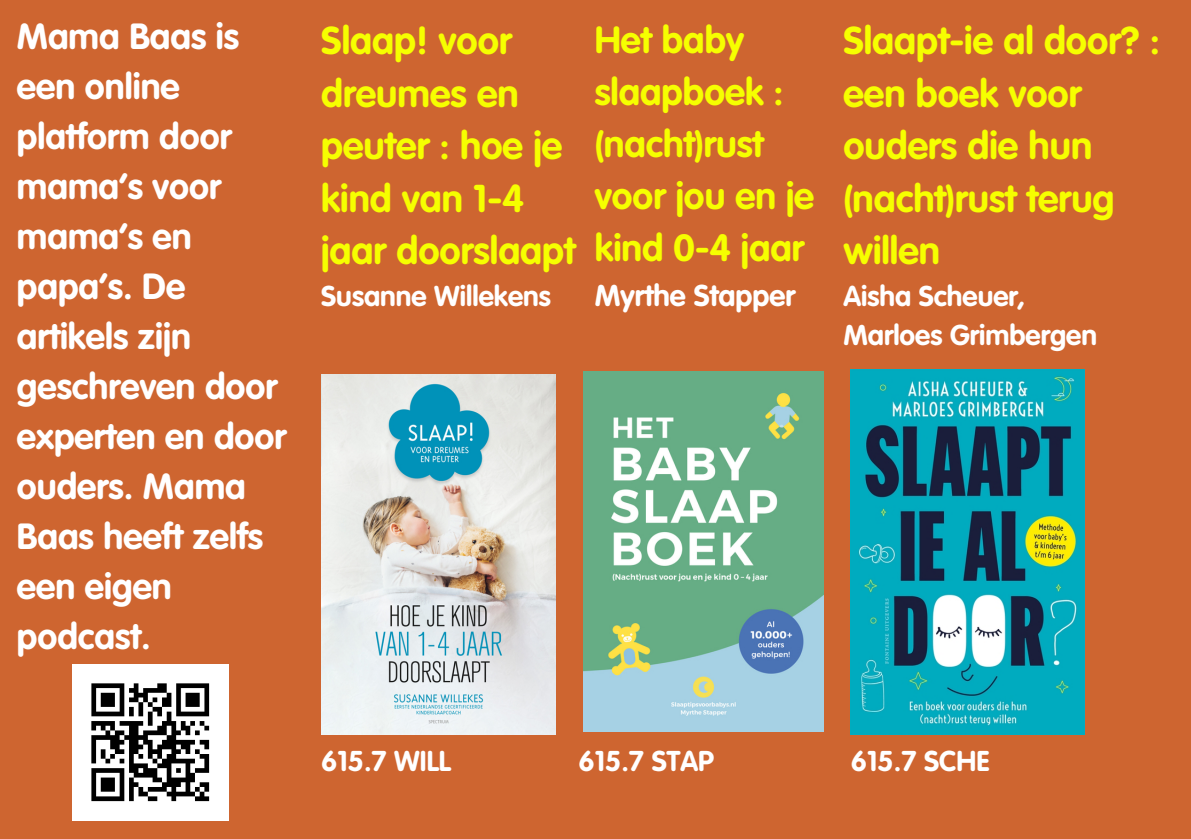
<style>
.page{position:relative;width:1191px;height:839px;background:#fff}
.page>*{position:absolute;margin:0;border:0;box-sizing:border-box;transform-origin:0 0}
.t1{font:700 38.2px/52.4px "VAG Rounded Std";color:#f6ff00}
.t2{font:700 37.2px/52px "VAG Rounded Std";color:#f6ff00}
.t3{font:700 35.8px/50px "VAG Rounded Std";color:#fff}
.t4{font:700 29.6px "VAG Rounded Std";color:#fff}
.t5{font:700 28.2px/39px "VAG Rounded Std";color:#fff}
</style>
<div class="page">
<div style="left:0;top:0;width:1191px;height:838px;background:#ce6530"></div>
<img style="left:321px;top:374px;width:234px;height:360px">
<img style="left:583px;top:371px;width:240px;height:360px">
<img style="left:851px;top:369px;width:234px;height:365px">
<img style="left:73px;top:664px;width:156px;height:156px">
<p class="t3" style="left:17px;top:14px;width:271px">Mama Baas is een online platform door mama’s voor mama’s en papa’s. De artikels zijn geschreven door experten en door ouders. Mama<br>Baas heeft zelfs een eigen podcast.</p>
<h1 class="t1" style="left:321px;top:17px;width:256px">Slaap! voor dreumes en peuter : hoe je kind van 1-4 jaar doorslaapt</h1>
<h1 class="t5" style="left:321px;top:279px;width:231px">Susanne Willekens</h1>
<h1 class="t2" style="left:595px;top:17px;width:221px">Het baby slaapboek : (nacht)rust voor jou en je kind 0-4 jaar</h1>
<h1 class="t4" style="left:595px;top:283px;width:202px">Myrthe Stapper</h1>
<p class="t1" style="left:843px;top:17px;width:318px">Slaapt-ie al door? : een boek voor ouders die hun (nacht)rust terug willen</p>
<p class="t5" style="left:843px;top:279px;width:255px">Aisha Scheuer,<br>Marloes Grimbergen</p>
<p class="t5" style="left:321px;top:743px;width:131px">615.7 WILL</p>
<p class="t5" style="left:579px;top:743px;width:137px">615.7 STAP</p>
<p class="t5" style="left:851px;top:743px;width:140px">615.7 SCHE</p>
</div>
